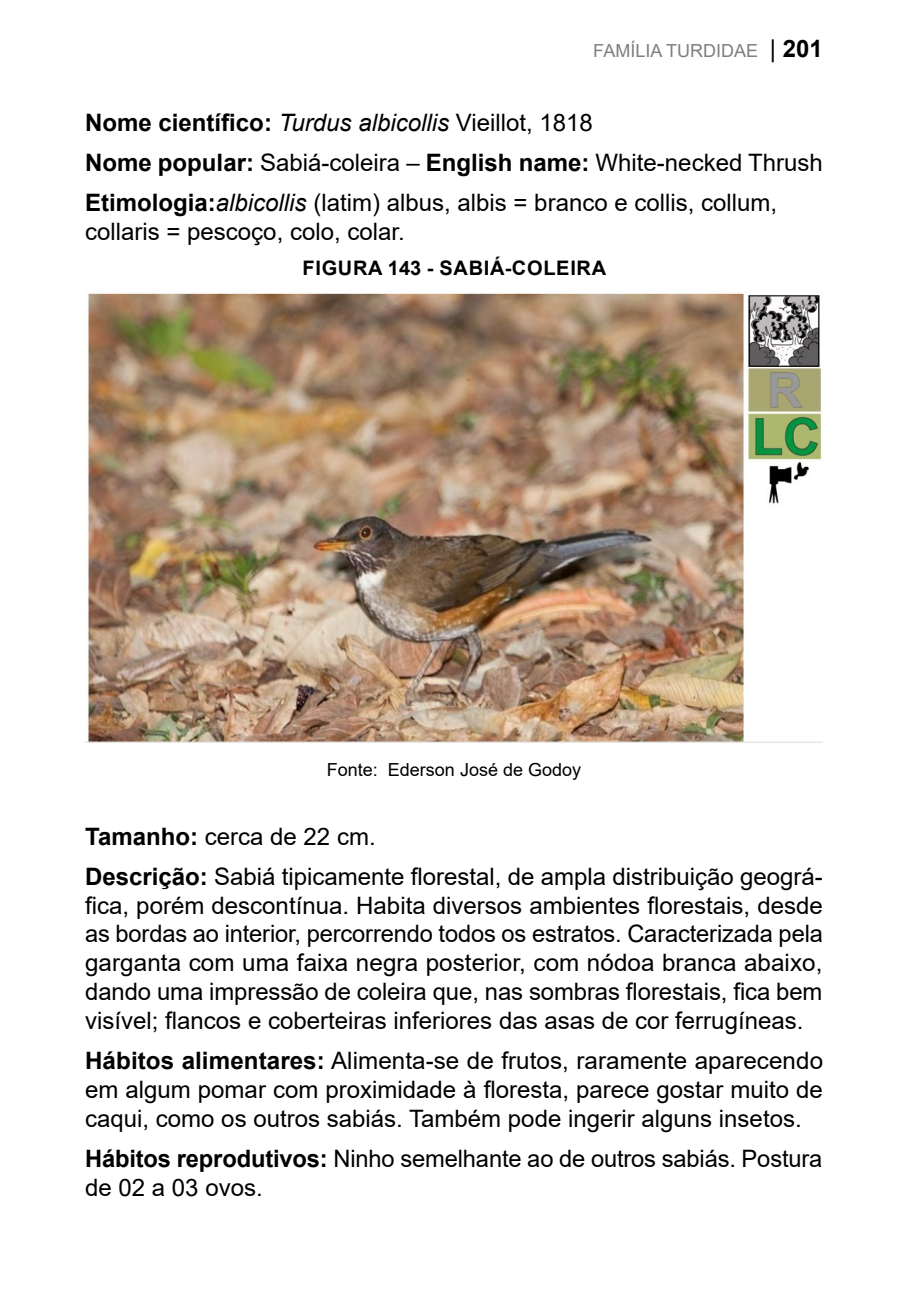
<style>
.page{position:relative;width:908px;height:1304px;background:#fff}
.page>*{position:absolute;margin:0;border:0;box-sizing:border-box;transform-origin:0 0}
.t1{font:24px/28.8px "Arial";color:#000}
.t2{font:700 20px "Arial";letter-spacing:.035em;color:#000}
.t3{font:18px "Arial";color:#000}
.t4{font:18px "Arial";color:#808080}
.s1{font-size:24px;color:#000}
.s2{font-weight:700;font-size:24px;color:#000}
.s3{font-weight:700}
.s4{font-style:italic}
</style>
<div class="page">
<img style="left:85px;top:293px;width:737px;height:450px">
<p class="t4" style="left:593px;top:38px;width:231px">FAMÍLIA TURDIDAE <span class="s1">|</span> <span class="s2">201</span></p>
<p class="t1" style="left:85px;top:102px;width:738px;line-height:40.2px"><span class="s3">Nome científico:</span> <span class="s4">Turdus albicollis</span> Vieillot, 1818<br><span class="s3">Nome popular:</span> Sabiá-coleira – <span class="s3">English name:</span> White-necked Thrush<br><span class="s3">Etimologia:</span><span class="s4">albicollis</span> (latim) albus, albis = branco e collis, collum,</p>
<p class="t1" style="left:85px;top:217px;width:321px">collaris = pescoço, colo, colar.</p>
<p class="t2" style="left:302px;top:254px;width:305px">FIGURA 143 - SABIÁ-COLEIRA</p>
<p class="t3" style="left:326px;top:757px;width:256px">Fonte: Ederson José de Godoy</p>
<p class="t1" style="left:85px;top:816px;width:739px;line-height:40.2px"><span class="s3">Tamanho:</span> cerca de 22 cm.<br><span class="s3">Descrição:</span> Sabiá tipicamente florestal, de ampla distribuição geográ-</p>
<p class="t1" style="left:85px;top:891px;width:739px;text-align:justify">fica, porém descontínua. Habita diversos ambientes florestais, desde as bordas ao interior, percorrendo todos os estratos. Caracterizada pela garganta com uma faixa negra posterior, com nódoa branca abaixo, dando uma impressão de coleira que, nas sombras florestais, fica bem visível; flancos e coberteiras inferiores das asas de cor ferrugíneas.</p>
<p class="t1" style="left:85px;top:1046px;width:739px;text-align:justify"><span class="s3">Hábitos alimentares:</span> Alimenta-se de frutos, raramente aparecendo em algum pomar com proximidade à floresta, parece gostar muito de caqui, como os outros sabiás. Também pode ingerir alguns insetos.</p>
<p class="t1" style="left:85px;top:1144px;width:738px"><span class="s3">Hábitos reprodutivos:</span> Ninho semelhante ao de outros sabiás. Postura de 02 a 03 ovos.</p>
</div>
